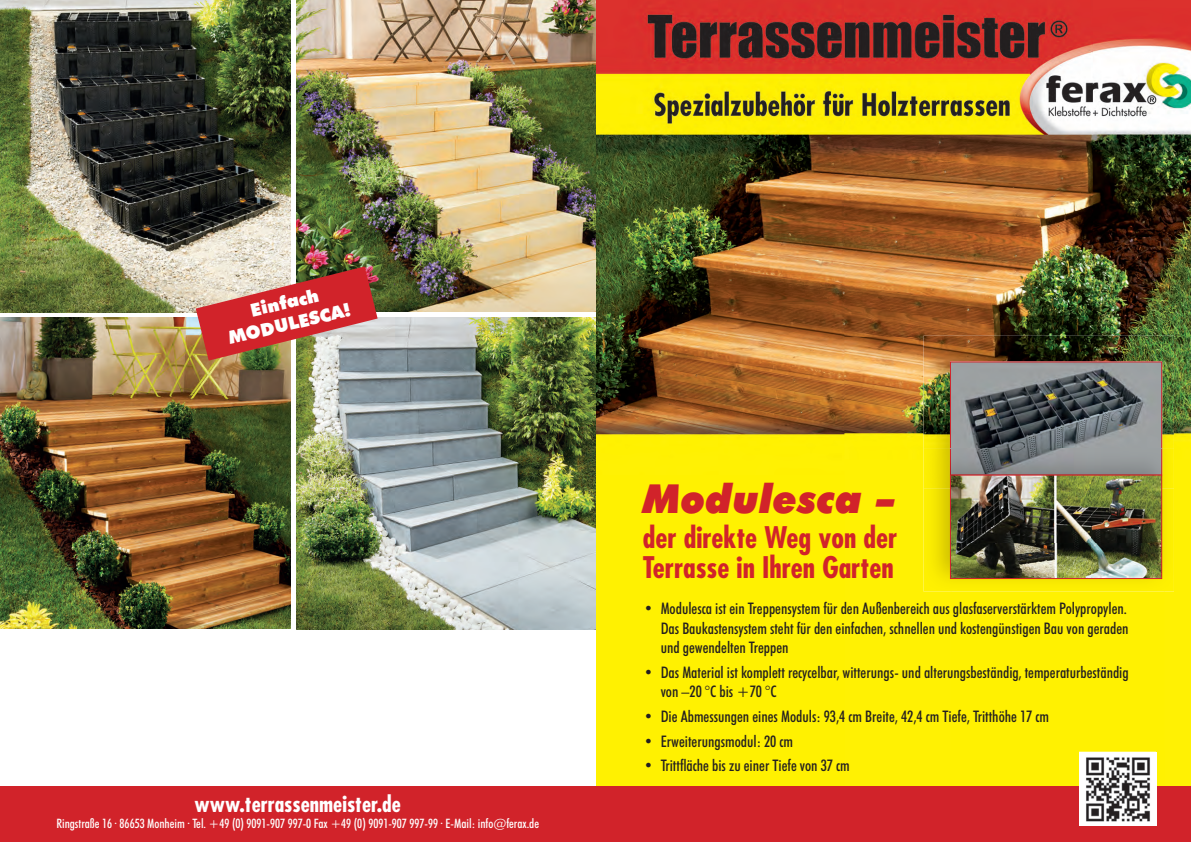
<style>
.page{position:relative;width:1191px;height:842px;background:#fff}
.page>*{position:absolute;margin:0;border:0;box-sizing:border-box;transform-origin:0 0}
.t1{font:italic 900 40px "Futura BT";color:#d1232a}
.t2{font:700 condensed 29px/30px "Futura";color:#d1232a}
.t3{font:700 condensed 22px "Futura";color:#fff}
.t4{font:900 18px/21.6px "Futura BT";color:#fff;text-align:center}
.t5{font:500 condensed 16px/19.2px "Futura BT";color:#231f20;text-align:justify}
.t6{font:500 condensed 13px "Futura BT";color:#fff}
</style>
<div class="page">
<img style="left:596px;top:0;width:496px;height:233px">
<img style="left:1092px;top:0;width:99px;height:337px">
<img style="left:596px;top:233px;width:248px;height:553px">
<img style="left:844px;top:233px;width:249px;height:104px">
<img style="left:844px;top:337px;width:106px;height:449px">
<img style="left:1164px;top:337px;width:27px;height:449px">
<div style="left:950px;top:591px;width:214px;height:161px;background:#fff101"></div>
<div style="left:950px;top:752px;width:129px;height:34px;background:#fff101"></div>
<img style="left:1157px;top:752px;width:7px;height:34px">
<div style="left:595px;top:786px;width:596px;height:56px;background:#d1232a"></div>
<img style="left:923px;top:336px;width:250px;height:113px">
<svg style="left:950px;top:361px;width:212px;height:88px;background:#717174"></svg>
<img style="left:923px;top:488px;width:250px;height:103px">
<img style="left:923px;top:449px;width:250px;height:39px">
<img style="left:950px;top:449px;width:212px;height:26px">
<img style="left:952px;top:477px;width:208px;height:100px">
<div style="left:950px;top:475px;width:212px;height:104px;border:1px solid #d1232a"></div>
<div style="left:1079px;top:752px;width:78px;height:73px;background:#fff"></div>
<img style="left:1086px;top:757px;width:64px;height:65px">
<div style="left:0;top:786px;width:607px;height:56px;background:#d1232a"></div>
<img style="left:0;top:0;width:291px;height:313px">
<img style="left:0;top:317px;width:291px;height:312px">
<img style="left:296px;top:0;width:299px;height:311px">
<img style="left:296px;top:317px;width:299px;height:312px">
<img style="left:196px;top:266px;width:181px;height:95px">
<p class="t4" style="left:221px;top:306px;width:126px;rotate:-13deg">Einfach<br>MODULESCA!</p>
<h3 class="t3" style="left:194px;top:790px;width:208px">www.terrassenmeister.de</h3>
<p class="t6" style="left:56px;top:815px;width:484px">Ringstraße 16 · 86653 Monheim · Tel. +49 (0) 9091-907 997-0 Fax +49 (0) 9091-907 997-99 · E-Mail: info@ferax.de</p>
<h1 class="t1" style="left:643px;top:474px;width:255px">Modulesca –</h1>
<h2 class="t2" style="left:643px;top:522px;width:256px">der direkte Weg von der<br>Terrasse in Ihren Garten</h2>
<p class="t5" style="left:660px;top:599px;width:469px;text-indent:-17px">• Modulesca ist ein Treppensystem für den Außenbereich aus glasfaserverstärktem Polypropylen.<br>Das Baukastensystem steht für den einfachen, schnellen und kostengünstigen Bau von geraden und gewendelten Treppen</p>
<p class="t5" style="left:660px;top:662px;width:469px;text-indent:-17px">• Das Material ist komplett recycelbar, witterungs- und alterungsbeständig, temperaturbeständig von –20 °C bis +70 °C</p>
<p class="t5" style="left:643px;top:706px;width:407px">• Die Abmessungen eines Moduls: 93,4 cm Breite, 42,4 cm Tiefe, Tritthöhe 17 cm</p>
<p class="t5" style="left:643px;top:731px;width:151px">• Erweiterungsmodul: 20 cm</p>
<p class="t5" style="left:643px;top:756px;width:208px">• Trittfläche bis zu einer Tiefe von 37 cm</p>
</div>
